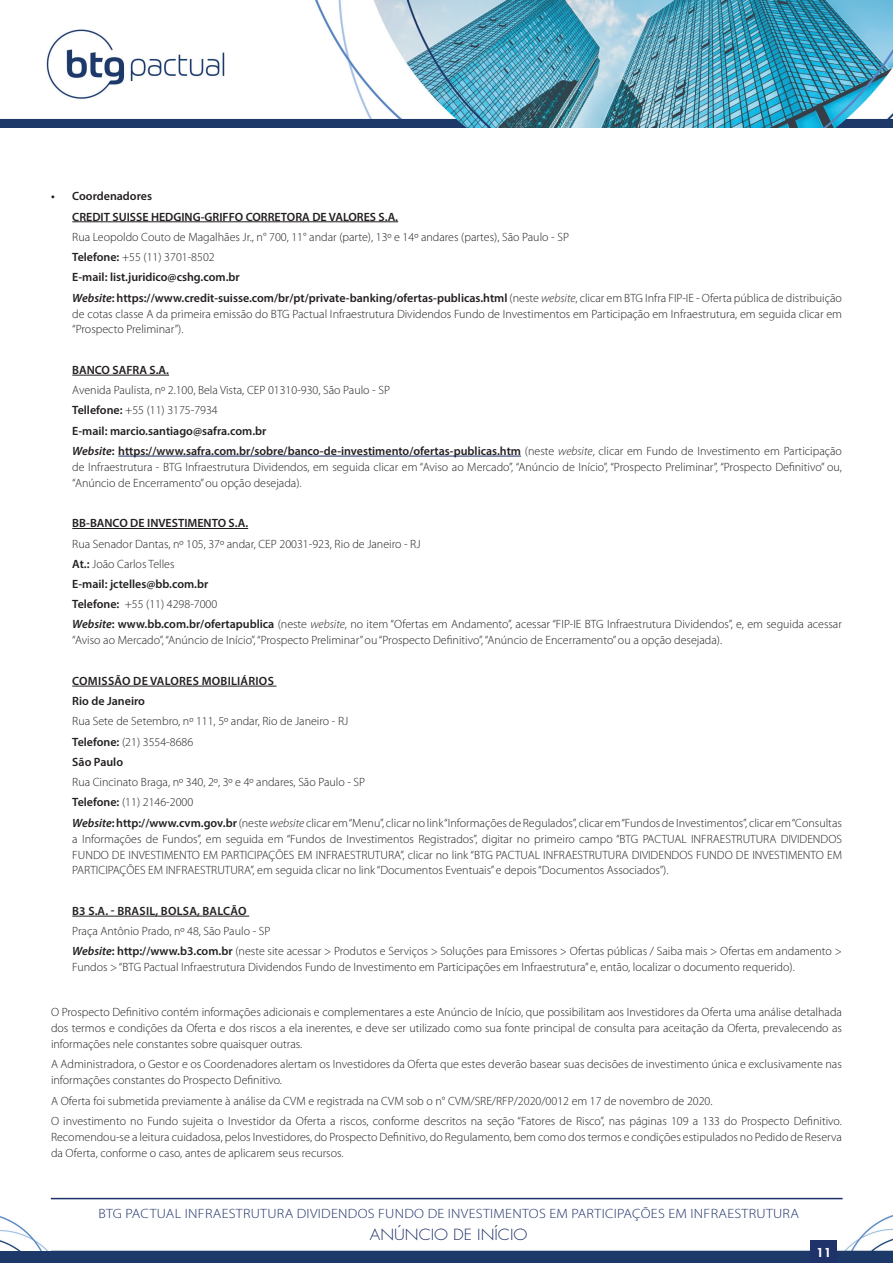
<style>
.page{position:relative;width:893px;height:1263px;background:#fff}
.page>*{position:absolute;margin:0;border:0;box-sizing:border-box;transform-origin:0 0}
.t1{font:300 15px "Futura";color:#1f3269;scale:1.09 1}
.t2{font:300 13.5px "Myriad Pro";letter-spacing:.02em;color:#1f3269;scale:1.09 1}
.t3{font:300 12px/20.2px "Myriad Pro";color:#231f20}
.t4{font:600 12px/20.2px "Myriad Pro";color:#231f20}
.t5{font:600 12px/20.2px "Myriad Pro";letter-spacing:.02em;color:#231f20}
.t6{font:800 12px "Futura";color:#fff;scale:1.09 1}
.s1{font-weight:600}
.s2{font-weight:600;font-style:italic}
.s3{font-style:italic}
</style>
<div class="page">
<img style="left:1px;top:0;width:892px;height:127px">
<img style="left:0;top:1215px;width:893px;height:48px">
<img style="left:1px;top:1215px;width:50px;height:36px">
<hr style="left:51px;top:1198px;width:792px;height:1px;background:#1f3269">
<div style="left:811px;top:1240px;width:26px;height:23px;background:#1f3269"></div>
<hr style="left:72px;top:221px;width:326px;height:1px;background:#231f20">
<hr style="left:72px;top:375px;width:97px;height:1px;background:#231f20">
<hr style="left:118px;top:456px;width:403px;height:1px;background:#1f3269">
<hr style="left:72px;top:528px;width:176px;height:1px;background:#231f20">
<hr style="left:72px;top:686px;width:204px;height:1px;background:#231f20">
<hr style="left:72px;top:916px;width:177px;height:1px;background:#231f20">
<p class="t4" style="left:72px;top:186px;width:327px;text-indent:-21px">• Coordenadores<br>CREDIT SUISSE HEDGING-GRIFFO CORRETORA DE VALORES S.A.</p>
<p class="t3" style="left:72px;top:227px;width:771px">Rua Leopoldo Couto de Magalhães Jr., n° 700, 11° andar (parte), 13º e 14º andares (partes), São Paulo - SP<br><span class="s1">Telefone:</span> +55 (11) 3701-8502<br><span class="s1">E-mail: list.juridico@cshg.com.br<br></span><span class="s2">Website</span><span class="s1">: https://www.credit-suisse.com/br/pt/private-banking/ofertas-publicas.html</span> (neste <span class="s3">website</span>, clicar em BTG Infra FIP-IE - Oferta pública de distribuição</p>
<p class="t3" style="left:72px;top:306px;width:771px;line-height:15.9px">de cotas classe A da primeira emissão do BTG Pactual Infraestrutura Dividendos Fundo de Investimentos em Participação em Infraestrutura, em seguida clicar em “Prospecto Preliminar”).</p>
<p class="t4" style="left:72px;top:359px;width:98px">BANCO SAFRA S.A.</p>
<p class="t3" style="left:72px;top:380px;width:771px">Avenida Paulista, nº 2.100, Bela Vista, CEP 01310-930, São Paulo - SP<br><span class="s1">Tellefone:</span> +55 (11) 3175-7934<br><span class="s1">E-mail: marcio.santiago@safra.com.br<br></span><span class="s2">Website</span><span class="s1">: https://www.safra.com.br/sobre/banco-de-investimento/ofertas-publicas.htm</span> (neste <span class="s3">website</span>, clicar em Fundo de Investimento em Participação</p>
<p class="t3" style="left:72px;top:459px;width:771px;line-height:15.9px">de Infraestrutura - BTG Infraestrutura Dividendos, em seguida clicar em “Aviso ao Mercado”, “Anúncio de Início”, “Prospecto Preliminar”, “Prospecto Definitivo” ou, “Anúncio de Encerramento” ou opção desejada).</p>
<p class="t4" style="left:72px;top:513px;width:177px">BB-BANCO DE INVESTIMENTO S.A.</p>
<p class="t3" style="left:72px;top:534px;width:771px">Rua Senador Dantas, nº 105, 37º andar, CEP 20031-923, Rio de Janeiro - RJ<br><span class="s1">At.:</span> João Carlos Telles<br><span class="s1">E-mail: jctelles@bb.com.br<br>Telefone:</span> +55 (11) 4298-7000<br><span class="s2">Website</span><span class="s1">: www.bb.com.br/ofertapublica</span> (neste <span class="s3">website</span>, no item “Ofertas em Andamento”, acessar “FIP-IE BTG Infraestrutura Dividendos”, e, em seguida acessar</p>
<p class="t3" style="left:72px;top:630px;width:651px">“Aviso ao Mercado”, “Anúncio de Início”, “Prospecto Preliminar” ou “Prospecto Definitivo”, “Anúncio de Encerramento” ou a opção desejada).</p>
<p class="t5" style="left:72px;top:670px;width:203px">COMISSÃO DE VALORES MOBILIÁRIOS<br>Rio de Janeiro</p>
<p class="t3" style="left:72px;top:711px;width:278px">Rua Sete de Setembro, nº 111, 5º andar, Rio de Janeiro - RJ<br><span class="s1">Telefone:</span> (21) 3554-8686<br><span class="s1">São Paulo</span></p>
<p class="t3" style="left:72px;top:772px;width:771px">Rua Cincinato Braga, nº 340, 2º, 3º e 4º andares, São Paulo - SP<br><span class="s1">Telefone:</span> (11) 2146-2000<br><span class="s2">Website</span><span class="s1">: http://www.cvm.gov.br</span> (neste <span class="s3">website</span> clicar em “Menu”, clicar no link “Informações de Regulados”, clicar em “Fundos de Investimentos”, clicar em “Consultas</p>
<p class="t3" style="left:72px;top:831px;width:771px;line-height:15.9px;text-align:justify">a Informações de Fundos”, em seguida em “Fundos de Investimentos Registrados”, digitar no primeiro campo “BTG PACTUAL INFRAESTRUTURA DIVIDENDOS FUNDO DE INVESTIMENTO EM PARTICIPAÇÕES EM INFRAESTRUTURA”, clicar no link “BTG PACTUAL INFRAESTRUTURA DIVIDENDOS FUNDO DE INVESTIMENTO EM PARTICIPAÇÕES EM INFRAESTRUTURA”, em seguida clicar no link “Documentos Eventuais” e depois “Documentos Associados”).</p>
<p class="t5" style="left:72px;top:900px;width:176px">B3 S.A. - BRASIL, BOLSA, BALCÃO</p>
<p class="t3" style="left:72px;top:921px;width:771px">Praça Antônio Prado, nº 48, São Paulo - SP<br><span class="s2">Website</span><span class="s1">: http://www.b3.com.br</span> (neste site acessar &gt; Produtos e Serviços &gt; Soluções para Emissores &gt; Ofertas públicas / Saiba mais &gt; Ofertas em andamento &gt;</p>
<p class="t3" style="left:72px;top:957px;width:724px">Fundos &gt; “BTG Pactual Infraestrutura Dividendos Fundo de Investimento em Participações em Infraestrutura” e, então, localizar o documento requerido).</p>
<p class="t3" style="left:51px;top:1004px;width:792px;line-height:15.9px;text-align:justify">O Prospecto Definitivo contém informações adicionais e complementares a este Anúncio de Início, que possibilitam aos Investidores da Oferta uma análise detalhada dos termos e condições da Oferta e dos riscos a ela inerentes, e deve ser utilizado como sua fonte principal de consulta para aceitação da Oferta, prevalecendo as informações nele constantes sobre quaisquer outras.</p>
<p class="t3" style="left:51px;top:1056px;width:792px;line-height:15.9px">A Administradora, o Gestor e os Coordenadores alertam os Investidores da Oferta que estes deverão basear suas decisões de investimento única e exclusivamente nas informações constantes do Prospecto Definitivo.</p>
<p class="t3" style="left:51px;top:1090px;width:792px">A Oferta foi submetida previamente à análise da CVM e registrada na CVM sob o n° CVM/SRE/RFP/2020/0012 em 17 de novembro de 2020.<br>O investimento no Fundo sujeita o Investidor da Oferta a riscos, conforme descritos na seção “Fatores de Risco”, nas páginas 109 a 133 do Prospecto Definitivo.</p>
<p class="t3" style="left:51px;top:1129px;width:792px;line-height:15.9px">Recomendou-se a leitura cuidadosa, pelos Investidores, do Prospecto Definitivo, do Regulamento, bem como dos termos e condições estipulados no Pedido de Reserva da Oferta, conforme o caso, antes de aplicarem seus recursos.</p>
<p class="t2" style="left:98px;top:1206px;width:644px">BTG PACTUAL INFRAESTRUTURA DIVIDENDOS FUNDO DE INVESTIMENTOS EM PARTICIPAÇÕES EM INFRAESTRUTURA</p>
<p class="t1" style="left:370px;top:1225px;width:146px">ANÚNCIO DE INÍCIO</p>
<p class="t6" style="left:816px;top:1244px;width:15px">11</p>
</div>
